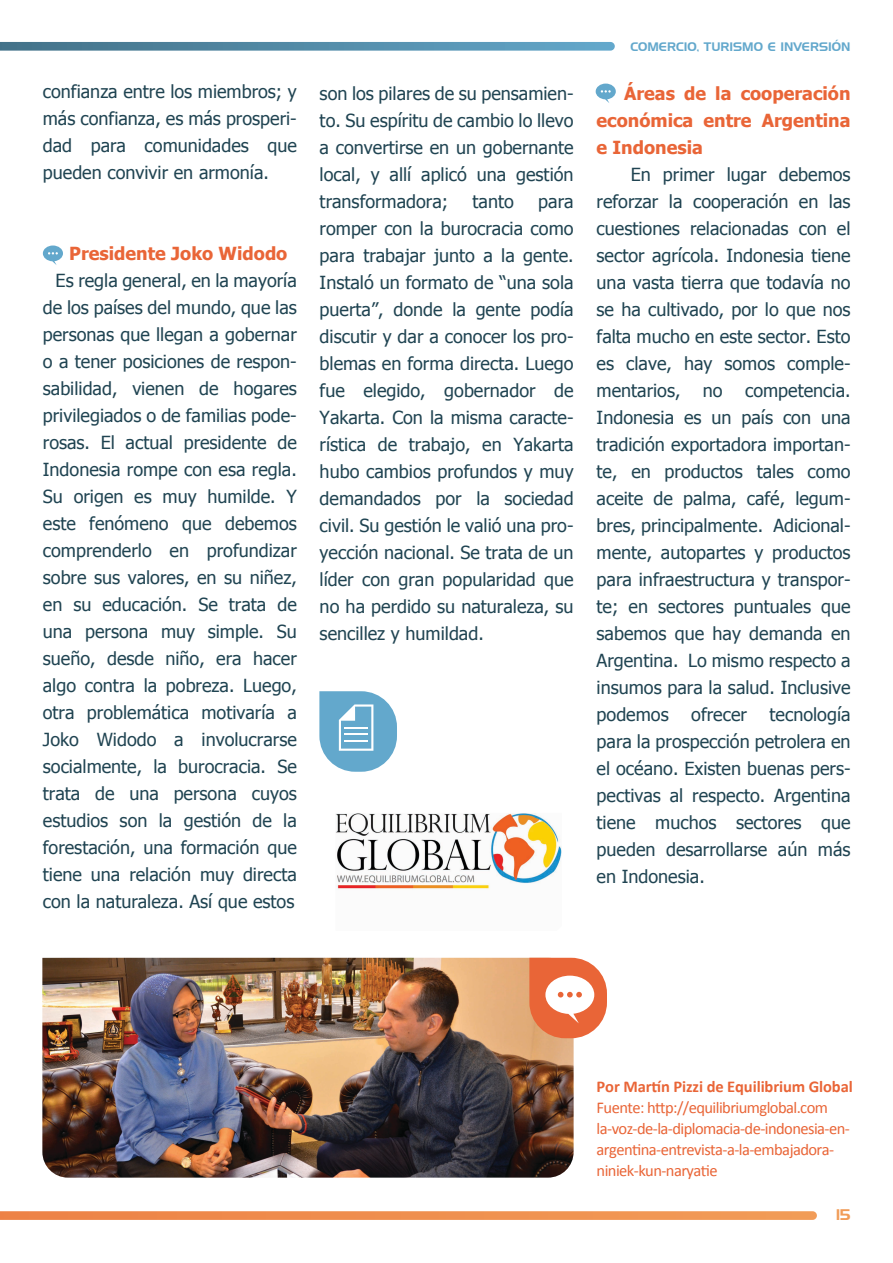
<style>
.page{position:relative;width:893px;height:1263px;background:#fff}
.page>*{position:absolute;margin:0;border:0;box-sizing:border-box;transform-origin:0 0}
.t1{font:18px/27px "Tahoma";color:#204452;text-align:justify}
.t2{font:700 18px/27px "Tahoma";color:#e96537;text-align:justify}
.t3{font:16.5px/21px "Calibri";letter-spacing:-.035em;color:#e96537}
.t4{font:700 16.5px "Calibri";letter-spacing:-.005em;color:#e96537}
.t5{font:15px "Handel Gothic BT";color:#f19c58}
.t6{font:12px "Handel Gothic BT";color:#63a8cc}
</style>
<div class="page">
<svg style="left:0;top:42px;width:615px;height:9px;background:#5a90ac"></svg>
<svg style="left:0;top:1211px;width:817px;height:9px;background:#ef9255"></svg>
<svg style="left:43px;top:245px;width:20px;height:20px"></svg>
<svg style="left:596px;top:84px;width:20px;height:19px"></svg>
<img style="left:42px;top:958px;width:532px;height:219px">
<svg style="left:529px;top:958px;width:78px;height:80px"></svg>
<svg style="left:319px;top:691px;width:243px;height:199px"></svg>
<hr style="left:344px;top:727px;width:23px;height:2px;background:#fff">
<hr style="left:344px;top:733px;width:23px;height:2px;background:#fff">
<hr style="left:344px;top:740px;width:23px;height:2px;background:#fff">
<p class="t1" style="left:43px;top:77px;width:255px">confianza entre los miembros; y más confianza, es más prosperi&shy;dad para comunidades que pueden convivir en armonía.</p>
<p class="t2" style="left:69px;top:238px;width:220px">Presidente Joko Widodo</p>
<p class="t1" style="left:43px;top:266px;width:255px;text-indent:13px">Es regla general, en la mayoría de los países del mundo, que las personas que llegan a gobernar o a tener posiciones de respon&shy;sabilidad, vienen de hogares privilegiados o de familias pode&shy;rosas. El actual presidente de Indonesia rompe con esa regla.<br>Su origen es muy humilde. Y este fenómeno que debemos comprenderlo en profundizar sobre sus valores, en su niñez, en su educación. Se trata de una persona muy simple. Su sueño, desde niño, era hacer algo contra la pobreza. Luego, otra problemática motivaría a Joko Widodo a involucrarse socialmente, la burocracia. Se trata de una persona cuyos estudios son la gestión de la forestación, una formación que tiene una relación muy directa con la naturaleza. Así que estos</p>
<p class="t1" style="left:320px;top:79px;width:255px">son los pilares de su pensamien&shy;to. Su espíritu de cambio lo llevo a convertirse en un gobernante local, y allí aplicó una gestión transformadora;</p>
<p class="t1" style="left:473px;top:187px;width:43px">tanto</p>
<p class="t1" style="left:320px;top:187px;width:255px;text-indent:219px">para romper con la burocracia como para trabajar junto a la gente.<br>Instaló un formato de “una sola puerta”, donde la gente podía discutir y dar a conocer los pro&shy;blemas en forma directa. Luego fue elegido, gobernador de Yakarta. Con la misma caracte&shy;rística de trabajo, en Yakarta hubo cambios profundos y muy demandados por la sociedad civil. Su gestión le valió una pro&shy;yección nacional. Se trata de un líder con gran popularidad que no ha perdido su naturaleza, su sencillez y humildad.</p>
<p class="t6" style="left:630px;top:39px;width:222px">COMERCIO, TURISMO E INVERSIÓN</p>
<p class="t2" style="left:597px;top:79px;width:255px;text-indent:27px">Áreas de la cooperación económica entre Argentina e Indonesia</p>
<p class="t1" style="left:597px;top:160px;width:255px;text-indent:34px">En primer lugar debemos reforzar la cooperación en las cuestiones relacionadas con el sector agrícola. Indonesia tiene una vasta tierra que todavía no se ha cultivado, por lo que nos falta mucho en este sector. Esto es clave, hay somos comple&shy;mentarios, no competencia.<br>Indonesia es un país con una tradición exportadora importan&shy;te, en productos tales como aceite de palma, café, legum&shy;bres, principalmente. Adicional&shy;mente, autopartes y productos para infraestructura y transpor&shy;te; en sectores puntuales que sabemos que hay demanda en Argentina. Lo mismo respecto a insumos para la salud. Inclusive podemos</p>
<p class="t1" style="left:597px;top:700px;width:255px;text-indent:173px">tecnología para la prospección petrolera en el océano. Existen buenas pers&shy;pectivas al respecto. Argentina tiene muchos sectores que pueden desarrollarse aún más en Indonesia.</p>
<p class="t1" style="left:691px;top:700px;width:57px">ofrecer</p>
<p class="t4" style="left:597px;top:1076px;width:258px">Por Martín Pizzi de Equilibrium Global</p>
<p class="t3" style="left:597px;top:1097px;width:255px">Fuente: http://equilibriumglobal.com la-voz-de-la-diplomacia-de-indonesia-en&shy;argentina-entrevista-a-la-embajadora&shy;niniek-kun-naryatie</p>
<p class="t5" style="left:836px;top:1205px;width:16px">15</p>
</div>
